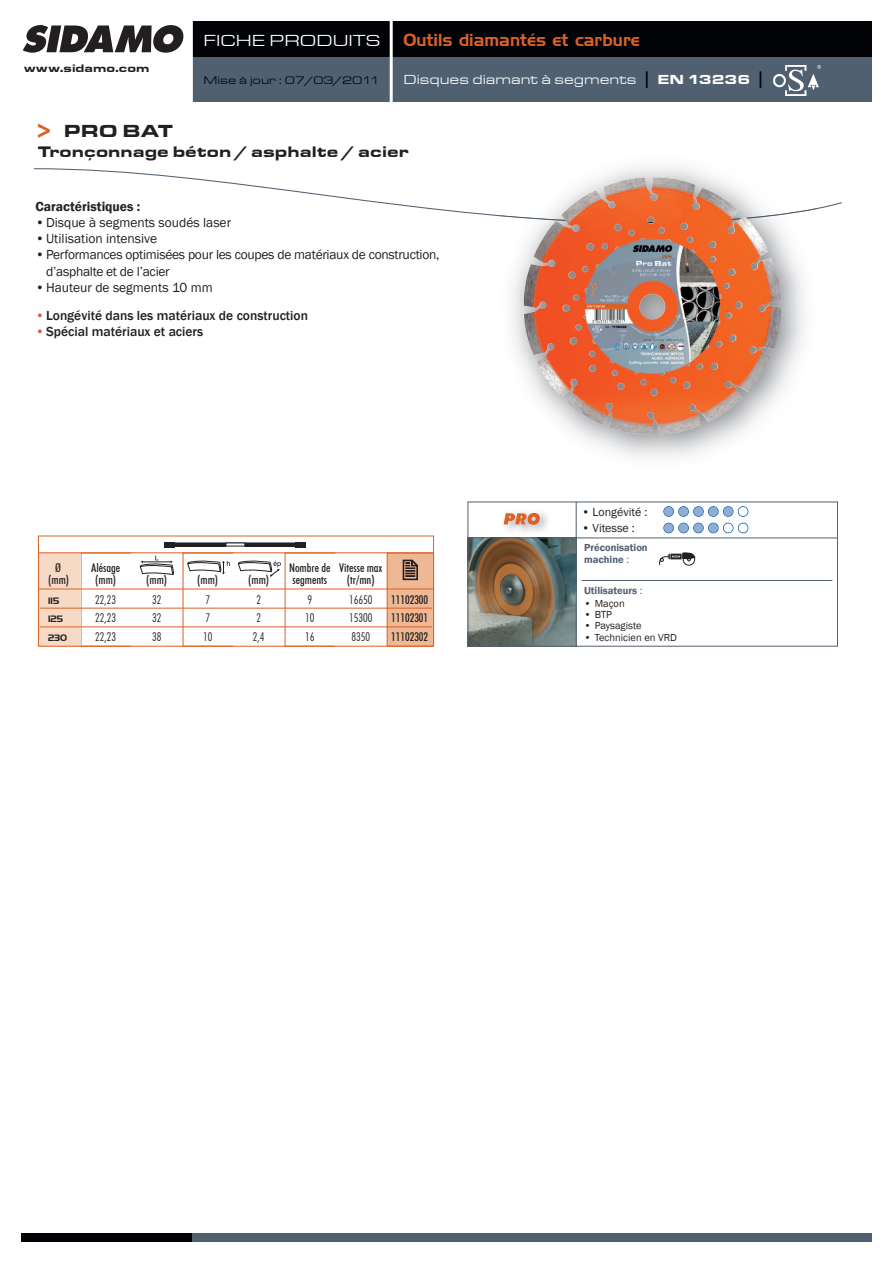
<style>
.page{position:relative;width:893px;height:1263px;background:#fff}
.page>*{position:absolute;margin:0;border:0;box-sizing:border-box;transform-origin:0 0}
.t1{font:18px "Eurostar Black Extended";letter-spacing:-.005em;color:#231f20}
.t2{font:16.8px "Handel Gothic BT";color:#db6126}
.t3{font:16.5px "Eurostar Regular Extended";color:#fff}
.t4{font:15.75px "Eurostar Black Extended";color:#231f20}
.t5{font:13.5px/16.2px "Franklin Gothic";letter-spacing:-.02em;color:#231f20}
.t6{font:13.5px "Franklin Gothic";color:#231f20}
.t7{font:500 13.5px "Franklin Gothic";color:#231f20}
.t8{font:13.5px "Eurostar Regular Extended";color:#fff}
.t9{font:600 13.5px "Franklin Gothic";color:#231f20}
.t10{font:500 condensed 12px "Futura BT";color:#231f20}
.t11{font:300 condensed 12px "Futura BT";color:#231f20}
.t12{font:12px "Franklin Gothic";color:#231f20}
.t13{font:11.25px "Eurostar Regular Extended";color:#010307}
.t14{font:11.25px "Eurostar Black Extended";color:#231f20}
.t15{font:10.5px "Franklin Gothic";color:#231f20}
.t16{font:600 10.5px/12px "Franklin Gothic";color:#516071}
.t17{font:9px "Handel Gothic BT";color:#231f20}
.s1{font-family:"Handel Gothic BT";font-size:16.5px;color:#010307}
.s2{font-family:"Eurostar Black Extended"}
.s3{font-size:27px;color:#db6126}
.s4{font-weight:400;color:#db6126}
.s5{font-weight:400}
</style>
<div class="page">
<div style="left:191px;top:21px;width:681px;height:47px;background:#010307"></div>
<div style="left:191px;top:57px;width:681px;height:45px;background:#516071"></div>
<div style="left:191px;top:1233px;width:681px;height:9px;background:#516071"></div>
<div style="left:21px;top:1233px;width:170px;height:9px;background:#010307"></div>
<img style="left:773px;top:66px;width:48px;height:30px">
<hr style="left:390px;top:21px;width:3px;height:81px;background:#fff">
<hr style="left:190px;top:21px;width:3px;height:81px;background:#fff">
<svg style="left:23px;top:25px;width:160px;height:28px"></svg>
<svg style="left:34px;top:168px;width:808px;height:49px"></svg>
<img style="left:500px;top:166px;width:318px;height:42px">
<img style="left:500px;top:208px;width:318px;height:15px">
<img style="left:523px;top:216px;width:258px;height:219px">
<div style="left:38px;top:553px;width:43px;height:93px;background:#f7dac5"></div>
<div style="left:387px;top:553px;width:46px;height:93px;background:#efb895"></div>
<div style="left:387px;top:553px;width:47px;height:93px;border:1px solid #db6126"></div>
<hr style="left:40px;top:608px;width:392px;height:1px;background:#db6126">
<hr style="left:40px;top:627px;width:392px;height:1px;background:#db6126">
<svg style="left:403px;top:560px;width:15px;height:20px"></svg>
<hr style="left:38px;top:589px;width:396px;height:1px;background:#db6126">
<div style="left:165px;top:543px;width:141px;height:3px;border:1px solid #231f20"></div>
<div style="left:165px;top:542px;width:10px;height:5px;background:#231f20"></div>
<div style="left:296px;top:542px;width:10px;height:5px;background:#231f20"></div>
<svg style="left:187px;top:560px;width:43px;height:14px"></svg>
<svg style="left:238px;top:560px;width:43px;height:16px"></svg>
<svg style="left:140px;top:555px;width:34px;height:20px"></svg>
<hr style="left:38px;top:553px;width:396px;height:1px;background:#db6126">
<img style="left:503px;top:522px;width:7px;height:9px">
<img style="left:510px;top:512px;width:44px;height:26px">
<img style="left:522px;top:512px;width:7px;height:25px">
<svg style="left:504px;top:513px;width:36px;height:12px"></svg>
<img style="left:470px;top:539px;width:106px;height:105px">
<div style="left:468px;top:502px;width:370px;height:144px;border:1px solid #516071"></div>
<hr style="left:576px;top:502px;width:1px;height:144px;background:#516071">
<hr style="left:581px;top:580px;width:251px;height:1px;background:#516071">
<svg style="left:659px;top:552px;width:36px;height:14px"></svg>
<div style="left:664px;top:507px;width:9px;height:9px;background:#93acd6;border-radius:50%"></div>
<div style="left:663px;top:506px;width:11px;height:11px;border:2px solid #0161aa;border-radius:50%"></div>
<div style="left:679px;top:507px;width:9px;height:9px;background:#93acd6;border-radius:50%"></div>
<div style="left:678px;top:506px;width:11px;height:11px;border:2px solid #0161aa;border-radius:50%"></div>
<div style="left:694px;top:507px;width:9px;height:9px;background:#93acd6;border-radius:50%"></div>
<div style="left:693px;top:506px;width:11px;height:11px;border:2px solid #0161aa;border-radius:50%"></div>
<div style="left:709px;top:507px;width:9px;height:9px;background:#93acd6;border-radius:50%"></div>
<div style="left:708px;top:506px;width:11px;height:11px;border:2px solid #0161aa;border-radius:50%"></div>
<div style="left:724px;top:507px;width:9px;height:9px;background:#93acd6;border-radius:50%"></div>
<div style="left:723px;top:506px;width:10px;height:11px;border:2px solid #0161aa;border-radius:50%"></div>
<div style="left:738px;top:506px;width:10px;height:11px;border:2px solid #0161aa;border-radius:50%"></div>
<div style="left:664px;top:523px;width:9px;height:9px;background:#93acd6;border-radius:50%"></div>
<div style="left:663px;top:523px;width:11px;height:10px;border:2px solid #0161aa;border-radius:50%"></div>
<div style="left:679px;top:523px;width:9px;height:9px;background:#93acd6;border-radius:50%"></div>
<div style="left:678px;top:523px;width:11px;height:10px;border:2px solid #0161aa;border-radius:50%"></div>
<div style="left:694px;top:523px;width:9px;height:9px;background:#93acd6;border-radius:50%"></div>
<div style="left:693px;top:523px;width:11px;height:10px;border:2px solid #0161aa;border-radius:50%"></div>
<div style="left:709px;top:523px;width:9px;height:9px;background:#93acd6;border-radius:50%"></div>
<div style="left:708px;top:523px;width:11px;height:10px;border:2px solid #0161aa;border-radius:50%"></div>
<div style="left:723px;top:523px;width:10px;height:10px;border:2px solid #0161aa;border-radius:50%"></div>
<div style="left:738px;top:523px;width:10px;height:10px;border:2px solid #0161aa;border-radius:50%"></div>
<hr style="left:468px;top:538px;width:370px;height:1px;background:#516071">
<p class="t14" style="left:24px;top:61px;width:127px">www.sidamo.com</p>
<h3 class="t3" style="left:203px;top:30px;width:178px">FICHE PRODUITS</h3>
<p class="t13" style="left:203px;top:73px;width:178px">Mise à jour : 07/03/2011</p>
<h2 class="t2" style="left:403px;top:30px;width:238px">Outils diamantés et carbure</h2>
<p class="t8" style="left:403px;top:71px;width:363px">Disques diamant à segments <span class="s1">|</span> <span class="s2">EN 13236</span> <span class="s1">|</span></p>
<h1 class="t1" style="left:31px;top:120px;width:143px"><span class="s3">&gt;</span> PRO BAT</h1>
<h3 class="t4" style="left:38px;top:142px;width:372px">Tronçonnage béton / asphalte / acier</h3>
<p class="t9" style="left:36px;top:198px;width:106px">Caractéristiques :</p>
<p class="t6" style="left:36px;top:215px;width:197px">•Disque à segments soudés laser</p>
<p class="t6" style="left:36px;top:231px;width:123px">•Utilisation intensive</p>
<p class="t5" style="left:46px;top:247px;width:395px;text-indent:-11px">•Performances optimisées pour les coupes de matériaux de construction, d’asphalte et de l’acier</p>
<p class="t6" style="left:36px;top:279px;width:179px">•Hauteur de segments 10 mm</p>
<p class="t7" style="left:36px;top:308px;width:274px"><span class="s4">•</span>Longévité dans les matériaux de construction</p>
<p class="t7" style="left:36px;top:324px;width:169px"><span class="s4">•</span>Spécial matériaux et aciers</p>
<p class="t10" style="left:55px;top:560px;width:7px">Ø</p>
<p class="t10" style="left:91px;top:560px;width:31px">Alésage</p>
<p class="t10" style="left:289px;top:560px;width:95px">Nombre de Vitesse max</p>
<p class="t10" style="left:48px;top:572px;width:22px">(mm)</p>
<p class="t10" style="left:95px;top:572px;width:22px">(mm)</p>
<p class="t10" style="left:146px;top:572px;width:22px">(mm)</p>
<p class="t10" style="left:197px;top:572px;width:22px">(mm)</p>
<p class="t10" style="left:248px;top:572px;width:22px">(mm)</p>
<p class="t10" style="left:292px;top:572px;width:36px">segments</p>
<p class="t10" style="left:347px;top:572px;width:29px">(tr/mn)</p>
<p class="t17" style="left:48px;top:595px;width:12px">115</p>
<p class="t11" style="left:95px;top:592px;width:23px">22,23</p>
<p class="t11" style="left:152px;top:592px;width:11px">32</p>
<p class="t11" style="left:205px;top:592px;width:6px">7</p>
<p class="t11" style="left:256px;top:592px;width:6px">2</p>
<p class="t11" style="left:307px;top:592px;width:6px">9</p>
<p class="t11" style="left:349px;top:592px;width:25px">16650</p>
<p class="t10" style="left:391px;top:592px;width:38px">11102300</p>
<p class="t17" style="left:48px;top:614px;width:16px">125</p>
<p class="t11" style="left:95px;top:611px;width:23px">22,23</p>
<p class="t11" style="left:152px;top:611px;width:11px">32</p>
<p class="t11" style="left:205px;top:611px;width:6px">7</p>
<p class="t11" style="left:256px;top:611px;width:6px">2</p>
<p class="t11" style="left:305px;top:611px;width:11px">10</p>
<p class="t11" style="left:349px;top:611px;width:25px">15300</p>
<p class="t10" style="left:391px;top:611px;width:38px">11102301</p>
<p class="t17" style="left:48px;top:632px;width:20px">230</p>
<p class="t11" style="left:95px;top:629px;width:23px">22,23</p>
<p class="t11" style="left:152px;top:629px;width:11px">38</p>
<p class="t11" style="left:203px;top:629px;width:11px">10</p>
<p class="t11" style="left:253px;top:629px;width:13px">2,4</p>
<p class="t11" style="left:305px;top:629px;width:11px">16</p>
<p class="t11" style="left:351px;top:629px;width:20px">8350</p>
<p class="t10" style="left:391px;top:629px;width:38px">11102302</p>
<p class="t12" style="left:582px;top:505px;width:67px">• Longévité :</p>
<p class="t12" style="left:582px;top:521px;width:54px">• Vitesse :</p>
<p class="t16" style="left:584px;top:541px;width:65px">Préconisation machine <span class="s5">:</span></p>
<p class="t15" style="left:584px;top:597px;width:42px">• Maçon</p>
<p class="t15" style="left:584px;top:609px;width:29px">• BTP</p>
<p class="t15" style="left:584px;top:620px;width:59px">• Paysagiste</p>
<p class="t15" style="left:584px;top:631px;width:94px">• Technicien en VRD</p>
<p class="t16" style="left:584px;top:584px;width:60px">Utilisateurs <span class="s5">:</span></p>
</div>
